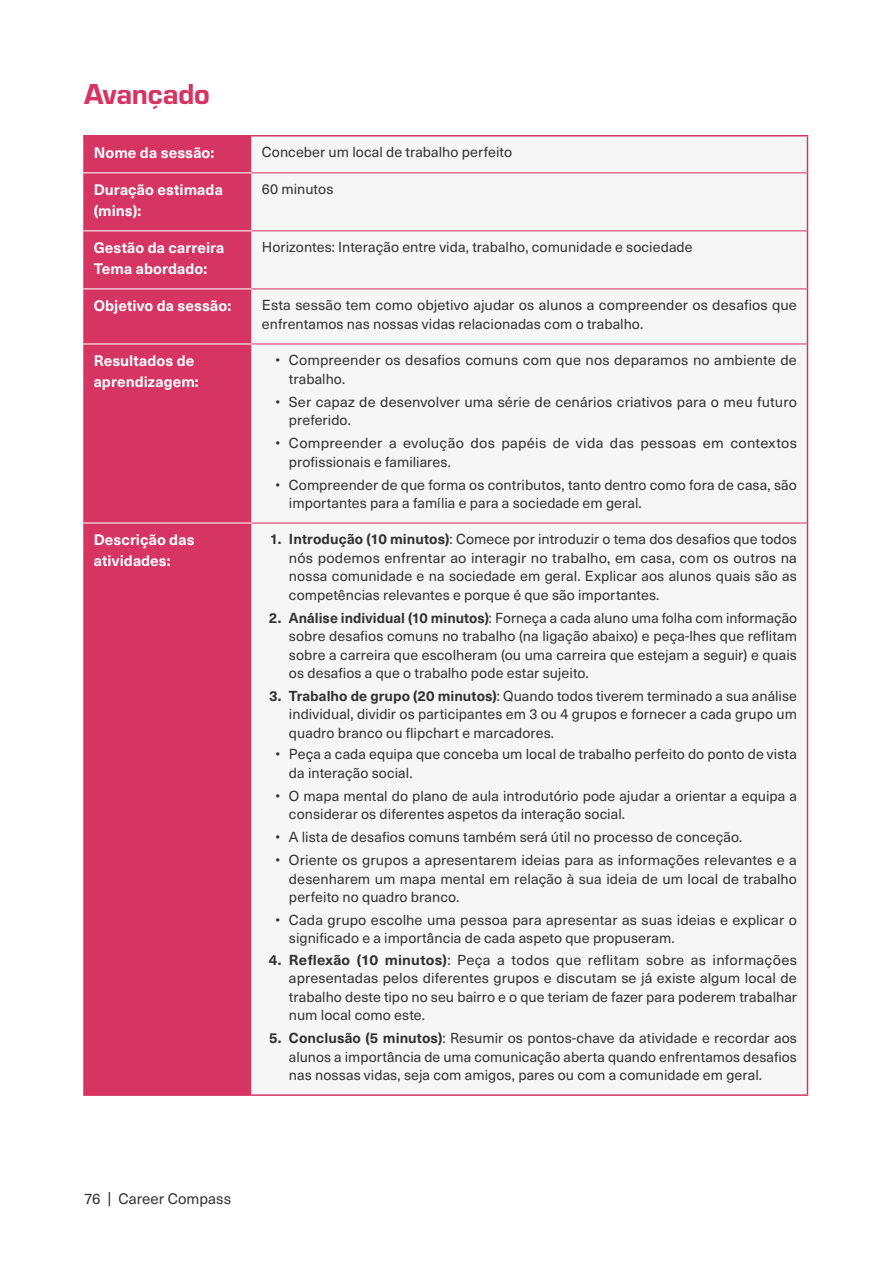
<style>
.page{position:relative;width:893px;height:1263px;background:#fff}
.page>*{position:absolute;margin:0;border:0;box-sizing:border-box;transform-origin:0 0}
.t1{font:30px "Eurostile Hea";letter-spacing:-.005em;color:#d63563}
.t2{font:700 15px/21px "Neue Haas Unica W1 G";letter-spacing:.005em;color:#fff}
.t3{font:15px "Neue Haas Unica W1 G";color:#323232}
.t4{font:14.25px/18.5px "Neue Haas Unica W1 G";letter-spacing:.005em;color:#323232}
.s1{font-weight:700}
</style>
<div class="page">
<div style="left:83px;top:137px;width:168px;height:957px;background:#d63563"></div>
<hr style="left:83px;top:230px;width:168px;height:2px;background:#f3c2d0">
<hr style="left:83px;top:288px;width:168px;height:2px;background:#f3c2d0">
<hr style="left:83px;top:343px;width:168px;height:2px;background:#f3c2d0">
<hr style="left:83px;top:135px;width:168px;height:2px;background:#d63563">
<hr style="left:83px;top:172px;width:168px;height:2px;background:#f3c2d0">
<hr style="left:83px;top:522px;width:168px;height:2px;background:#f3c2d0">
<hr style="left:83px;top:1094px;width:168px;height:2px;background:#d63563">
<hr style="left:807px;top:137px;width:1px;height:36px;background:#d63563">
<hr style="left:251px;top:135px;width:557px;height:2px;background:#d63563">
<hr style="left:251px;top:172px;width:556px;height:2px;background:#e27192">
<hr style="left:807px;top:173px;width:1px;height:58px;background:#d63563">
<hr style="left:251px;top:230px;width:556px;height:2px;background:#e27192">
<hr style="left:807px;top:231px;width:1px;height:58px;background:#d63563">
<hr style="left:251px;top:288px;width:556px;height:2px;background:#e27192">
<hr style="left:807px;top:289px;width:1px;height:55px;background:#d63563">
<hr style="left:251px;top:343px;width:556px;height:2px;background:#e27192">
<hr style="left:807px;top:344px;width:1px;height:179px;background:#d63563">
<hr style="left:251px;top:522px;width:556px;height:2px;background:#e27192">
<hr style="left:807px;top:523px;width:1px;height:571px;background:#d63563">
<hr style="left:251px;top:1094px;width:557px;height:2px;background:#d63563">
<h1 class="t1" style="left:84px;top:73px;width:127px">Avançado</h1>
<p class="t2" style="left:94px;top:141px;width:122px">Nome da sessão:</p>
<p class="t4" style="left:262px;top:142px;width:252px">Conceber um local de trabalho perfeito</p>
<p class="t2" style="left:94px;top:178px;width:131px">Duração estimada (mins):</p>
<p class="t4" style="left:262px;top:179px;width:73px">60 minutos</p>
<p class="t2" style="left:94px;top:236px;width:132px">Gestão da carreira<br>Tema abordado:</p>
<p class="t4" style="left:262px;top:237px;width:432px">Horizontes: Interação entre vida, trabalho, comunidade e sociedade</p>
<p class="t2" style="left:94px;top:294px;width:139px">Objetivo da sessão:</p>
<p class="t4" style="left:262px;top:295px;width:536px">Esta sessão tem como objetivo ajudar os alunos a compreender os desafios que enfrentamos nas nossas vidas relacionadas com o trabalho.</p>
<p class="t2" style="left:94px;top:349px;width:107px">Resultados de aprendizagem:</p>
<p class="t4" style="left:289px;top:350px;width:509px;text-indent:-14px">• Compreender os desafios comuns com que nos deparamos no ambiente de trabalho.</p>
<p class="t4" style="left:289px;top:392px;width:509px;text-indent:-13px">• Ser capaz de desenvolver uma série de cenários criativos para o meu futuro preferido.</p>
<p class="t4" style="left:289px;top:433px;width:509px;text-indent:-13px">• Compreender a evolução dos papéis de vida das pessoas em contextos profissionais e familiares.</p>
<p class="t4" style="left:289px;top:474px;width:509px;text-indent:-13px">• Compreender de que forma os contributos, tanto dentro como fora de casa, são importantes para a família e para a sociedade em geral.</p>
<p class="t2" style="left:94px;top:528px;width:102px">Descrição das atividades:</p>
<p class="t4" style="left:289px;top:529px;width:510px;text-align:justify;text-indent:-19px"><span class="s1">1. Introdução (10 minutos)</span>: Comece por introduzir o tema dos desafios que todos nós podemos enfrentar ao interagir no trabalho, em casa, com os outros na nossa comunidade e na sociedade em geral. Explicar aos alunos quais são as competências relevantes e porque é que são importantes.</p>
<p class="t4" style="left:289px;top:608px;width:509px;text-align:justify;text-indent:-20px"><span class="s1">2. Análise individual (10 minutos)</span>: Forneça a cada aluno uma folha com informação sobre desafios comuns no trabalho (na ligação abaixo) e peça-lhes que reflitam sobre a carreira que escolheram (ou uma carreira que estejam a seguir) e quais os desafios a que o trabalho pode estar sujeito.</p>
<p class="t4" style="left:289px;top:686px;width:509px;text-align:justify;text-indent:-20px"><span class="s1">3. Trabalho de grupo (20 minutos)</span>: Quando todos tiverem terminado a sua análise individual, dividir os participantes em 3 ou 4 grupos e fornecer a cada grupo um quadro branco ou flipchart e marcadores.</p>
<p class="t4" style="left:289px;top:744px;width:509px;text-indent:-13px">• Peça a cada equipa que conceba um local de trabalho perfeito do ponto de vista da interação social.</p>
<p class="t4" style="left:289px;top:786px;width:510px;text-indent:-13px">• O mapa mental do plano de aula introdutório pode ajudar a orientar a equipa a considerar os diferentes aspetos da interação social.</p>
<p class="t4" style="left:275px;top:827px;width:468px">• A lista de desafios comuns também será útil no processo de conceção.</p>
<p class="t4" style="left:289px;top:850px;width:509px;text-align:justify;text-indent:-13px">• Oriente os grupos a apresentarem ideias para as informações relevantes e a desenharem um mapa mental em relação à sua ideia de um local de trabalho perfeito no quadro branco.</p>
<p class="t4" style="left:289px;top:910px;width:509px;text-indent:-13px">• Cada grupo escolhe uma pessoa para apresentar as suas ideias e explicar o significado e a importância de cada aspeto que propuseram.</p>
<p class="t4" style="left:289px;top:950px;width:510px;text-align:justify;text-indent:-20px"><span class="s1">4. Reflexão (10 minutos)</span>: Peça a todos que reflitam sobre as informações apresentadas pelos diferentes grupos e discutam se já existe algum local de trabalho deste tipo no seu bairro e o que teriam de fazer para poderem trabalhar num local como este.</p>
<p class="t4" style="left:289px;top:1028px;width:509px;text-align:justify;text-indent:-20px"><span class="s1">5. Conclusão (5 minutos)</span>: Resumir os pontos-chave da atividade e recordar aos alunos a importância de uma comunicação aberta quando enfrentamos desafios nas nossas vidas, seja com amigos, pares ou com a comunidade em geral.</p>
<p class="t3" style="left:84px;top:1187px;width:149px">76 | Career Compass</p>
</div>
